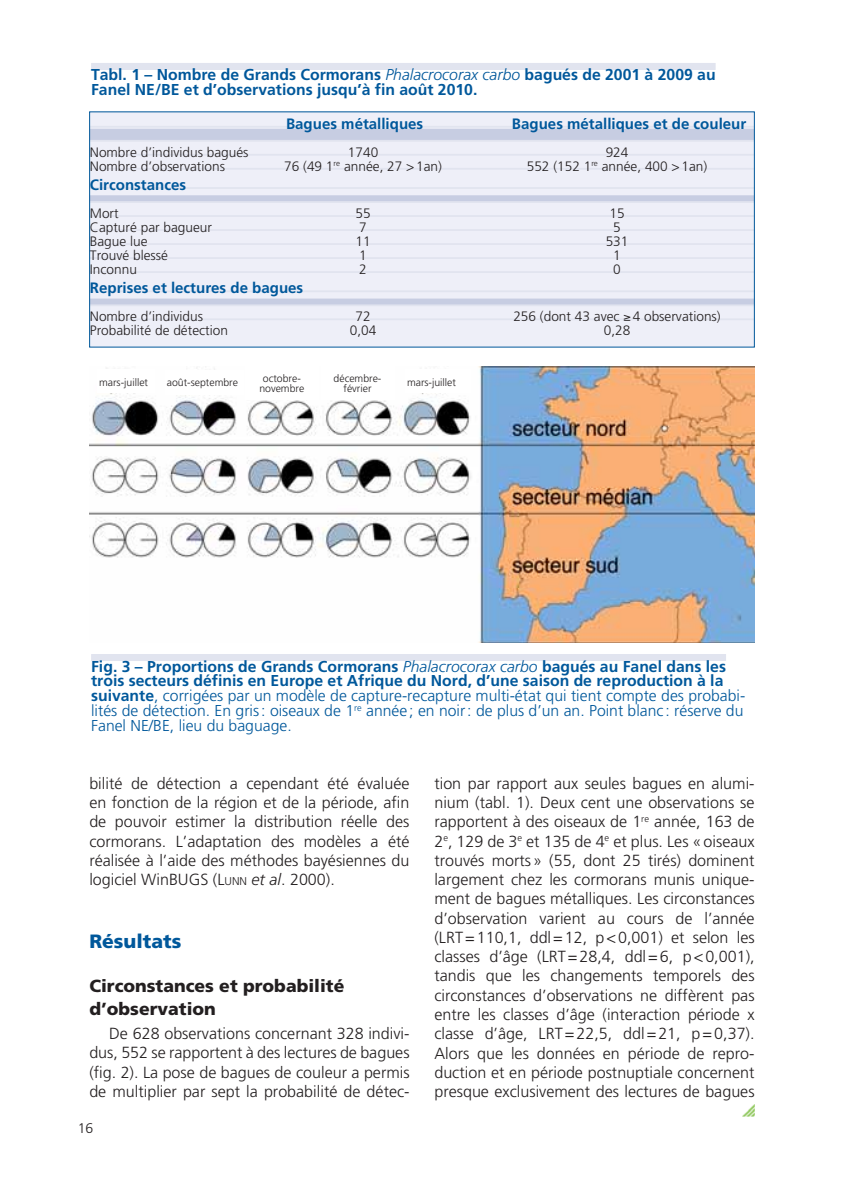
<style>
.page{position:relative;width:844px;height:1191px;background:#fff}
.page>*{position:absolute;margin:0;border:0;box-sizing:border-box;transform-origin:0 0}
.t1{font:900 19.25px "Frutiger";color:#00589b}
.t2{font:900 17.5px/22.8px "Frutiger";color:#231f20}
.t3{font:300 16.1px/19.2px "Frutiger";color:#231f20;text-align:justify}
.t4{font:300 15.75px/14.9px "Frutiger";color:#00589b}
.t5{font:700 15.75px/14.9px "Frutiger";color:#00589b}
.t6{font:700 15.05px "Frutiger";color:#00589b}
.t7{font:300 14px "Frutiger";color:#231f20}
.t8{font:300 13.65px "Frutiger";color:#231f20}
.t9{font:300 10.5px/10.5px "Frutiger";color:#231f20;text-align:center}
.s1{font-weight:300;font-style:italic}
.s2{font-weight:700}
.s3{font-style:italic}
.s4{font-style:inherit}
.s5{font-size:11.2px}
</style>
<div class="page">
<svg style="left:742px;top:1104px;width:12px;height:12px"></svg>
<div style="left:91px;top:63px;width:624px;height:7px;background:#e1e4ef"></div>
<div style="left:90px;top:112px;width:664px;height:235px;background:#eeeff8"></div>
<div style="left:90px;top:129px;width:663px;height:7px;background:#c7cde2"></div>
<div style="left:90px;top:134px;width:663px;height:7px;background:#c7cde2"></div>
<hr style="left:90px;top:126px;width:663px;height:2px;background:#e1e4ef">
<hr style="left:90px;top:140px;width:663px;height:2px;background:#e1e4ef">
<hr style="left:90px;top:154px;width:663px;height:2px;background:#e1e4ef">
<hr style="left:90px;top:168px;width:663px;height:2px;background:#e1e4ef">
<div style="left:90px;top:195px;width:663px;height:7px;background:#c7cde2"></div>
<hr style="left:90px;top:187px;width:663px;height:2px;background:#e1e4ef">
<hr style="left:90px;top:201px;width:663px;height:2px;background:#e1e4ef">
<hr style="left:90px;top:215px;width:663px;height:2px;background:#e1e4ef">
<hr style="left:90px;top:229px;width:663px;height:2px;background:#e1e4ef">
<hr style="left:90px;top:243px;width:663px;height:2px;background:#e1e4ef">
<hr style="left:90px;top:257px;width:663px;height:2px;background:#e1e4ef">
<hr style="left:90px;top:271px;width:663px;height:2px;background:#e1e4ef">
<div style="left:90px;top:298px;width:663px;height:7px;background:#c7cde2"></div>
<hr style="left:90px;top:290px;width:663px;height:2px;background:#e1e4ef">
<hr style="left:90px;top:304px;width:663px;height:2px;background:#e1e4ef">
<hr style="left:90px;top:318px;width:663px;height:2px;background:#e1e4ef">
<div style="left:91px;top:654px;width:634px;height:7px;background:#e1e4ef"></div>
<img style="left:89px;top:366px;width:665px;height:277px">
<div style="left:97px;top:370px;width:58px;height:23px;background:#fff"></div>
<div style="left:405px;top:370px;width:65px;height:23px;background:#fff"></div>
<div style="left:165px;top:370px;width:78px;height:25px;background:#fff"></div>
<div style="left:245px;top:366px;width:73px;height:33px;background:#fff"></div>
<div style="left:321px;top:366px;width:73px;height:33px;background:#fff"></div>
<p class="t5" style="left:91px;top:69px;width:626px">Tabl. 1 – Nombre de Grands Cormorans <span class="s1">Phalacrocorax carbo</span> bagués de 2001 à 2009 au<br>Fanel NE/BE et d’observations jusqu’à fin août 2010.</p>
<p class="t6" style="left:286px;top:117px;width:139px">Bagues métalliques</p>
<p class="t6" style="left:512px;top:117px;width:236px">Bagues métalliques et de couleur</p>
<p class="t8" style="left:90px;top:146px;width:160px">Nombre d’individus bagués</p>
<p class="t8" style="left:348px;top:146px;width:32px">1740</p>
<p class="t8" style="left:605px;top:146px;width:24px">924</p>
<p class="t8" style="left:90px;top:160px;width:137px">Nombre d’observations</p>
<p class="t8" style="left:284px;top:160px;width:159px">76 (49 1<sup>re</sup> année, 27 &gt; 1an)</p>
<p class="t8" style="left:526px;top:160px;width:182px">552 (152 1<sup>re</sup> année, 400 &gt; 1an)</p>
<p class="t6" style="left:90px;top:179px;width:98px">Circonstances</p>
<p class="t8" style="left:90px;top:208px;width:30px">Mort</p>
<p class="t8" style="left:355px;top:208px;width:17px">55</p>
<p class="t8" style="left:609px;top:208px;width:17px">15</p>
<p class="t8" style="left:90px;top:222px;width:124px">Capturé par bagueur</p>
<p class="t8" style="left:359px;top:222px;width:9px">7</p>
<p class="t8" style="left:613px;top:222px;width:9px">5</p>
<p class="t8" style="left:90px;top:236px;width:59px">Bague lue</p>
<p class="t8" style="left:355px;top:236px;width:17px">11</p>
<p class="t8" style="left:605px;top:236px;width:24px">531</p>
<p class="t8" style="left:90px;top:250px;width:80px">Trouvé blessé</p>
<p class="t8" style="left:359px;top:250px;width:9px">1</p>
<p class="t8" style="left:613px;top:250px;width:9px">1</p>
<p class="t8" style="left:90px;top:264px;width:49px">Inconnu</p>
<p class="t8" style="left:359px;top:264px;width:9px">2</p>
<p class="t8" style="left:613px;top:264px;width:9px">0</p>
<p class="t6" style="left:90px;top:282px;width:215px">Reprises et lectures de bagues</p>
<p class="t8" style="left:90px;top:311px;width:115px">Nombre d’individus</p>
<p class="t8" style="left:355px;top:311px;width:17px">72</p>
<p class="t8" style="left:513px;top:311px;width:209px">256 (dont 43 avec 4 observations)</p>
<p class="t8" style="left:90px;top:325px;width:140px">Probabilité de détection</p>
<p class="t8" style="left:350px;top:325px;width:28px">0,04</p>
<p class="t8" style="left:603px;top:325px;width:28px">0,28</p>
<p class="t9" style="left:259px;top:373px;width:46px">octobre&shy;novembre</p>
<p class="t9" style="left:333px;top:373px;width:49px">décembre&shy;février</p>
<p class="t9" style="left:99px;top:377px;width:50px">mars-juillet</p>
<p class="t9" style="left:167px;top:378px;width:73px">août-septembre</p>
<p class="t9" style="left:407px;top:377px;width:50px">mars-juillet</p>
<p class="t4" style="left:91px;top:660px;width:655px"><span class="s2">Fig. 3 – Proportions de Grands Cormorans</span> <span class="s3">Phalacrocorax carbo</span> <span class="s2">bagués au Fanel dans les trois secteurs définis en Europe et Afrique du Nord, d’une saison de reproduction à la suivante</span>, corrigées par un modèle de capture-recapture multi-état qui tient compte des probabi&shy;lités de détection. En gris : oiseaux de 1<sup>re</sup> année ; en noir : de plus d’un an. Point blanc : réserve du Fanel NE/BE, lieu du baguage.</p>
<p class="t3" style="left:89px;top:775px;width:321px">bilité de détection a cependant été évaluée en fonction de la région et de la période, afin de pouvoir estimer la distribution réelle des cormorans. L’adaptation des modèles a été réalisée à l’aide des méthodes bayésiennes du logiciel WinBUGS (<span class="s4">L</span><span class="s5">UNN</span> <span class="s3">et al</span>. 2000).</p>
<p class="t1" style="left:89px;top:933px;width:93px">Résultats</p>
<p class="t2" style="left:89px;top:975px;width:256px">Circonstances et probabilité d’observation</p>
<p class="t3" style="left:89px;top:1025px;width:322px;text-indent:20px">De 628 observations concernant 328 indivi&shy;dus, 552 se rapportent à des lectures de bagues (fig. 2). La pose de bagues de couleur a permis de multiplier par sept la probabilité de détec-</p>
<p class="t7" style="left:78px;top:1123px;width:17px">16</p>
<p class="t3" style="left:434px;top:775px;width:321px">tion par rapport aux seules bagues en alumi&shy;nium (tabl. 1). Deux cent une observations se rapportent à des oiseaux de 1<sup>re</sup> année, 163 de 2<sup>e</sup>, 129 de 3<sup>e</sup> et 135 de 4<sup>e</sup> et plus. Les « oiseaux trouvés morts » (55, dont 25 tirés) dominent largement chez les cormorans munis unique&shy;ment de bagues métalliques. Les circonstances d’observation varient au cours de l’année (LRT = 110,1, ddl = 12, p &lt; 0,001) et selon les classes d’âge (LRT = 28,4, ddl = 6, p &lt; 0,001), tandis que les changements temporels des circonstances d’observations ne diffèrent pas entre les classes d’âge (interaction période x classe d’âge, LRT = 22,5, ddl = 21, p = 0,37).<br>Alors que les données en période de repro&shy;duction et en période postnuptiale concernent presque exclusivement des lectures de bagues</p>
</div>
